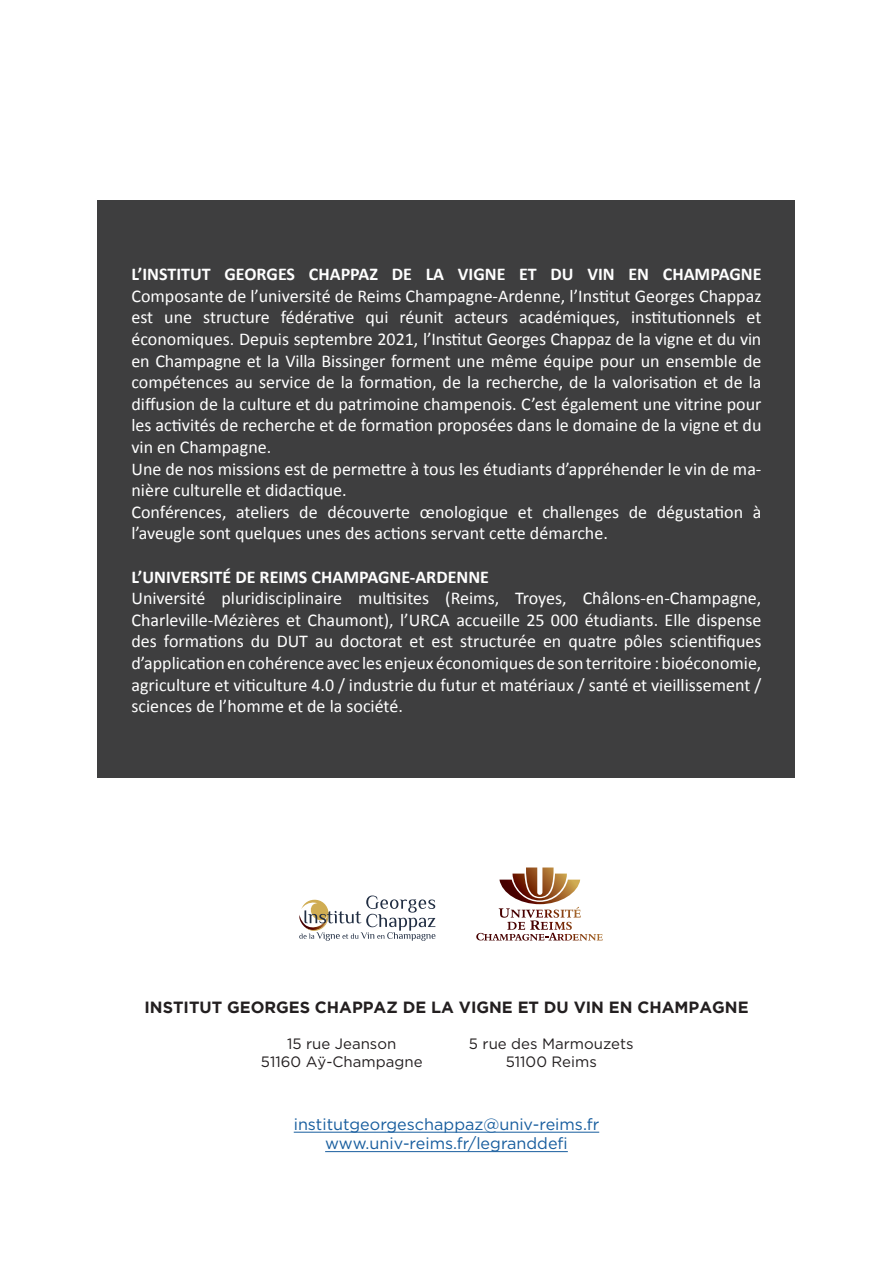
<style>
.page{position:relative;width:893px;height:1263px;background:#fff}
.page>*{position:absolute;margin:0;border:0;box-sizing:border-box;transform-origin:0 0}
.t1{font:18px/21.6px "Calibri";color:#fff}
.t2{font:700 18px "Calibri";color:#fff}
.t3{font:16.2px/19.5px "Gotham";color:#175d9e;text-align:center}
.t4{font:700 16.2px "Gotham";color:#231f20}
.t5{font:15px/18px "Gotham";color:#231f20;text-align:center}
</style>
<div class="page">
<div style="left:98px;top:201px;width:697px;height:577px;background:#3e3e3f"></div>
<hr style="left:294px;top:1132px;width:305px;height:1px;background:#175d9e">
<hr style="left:325px;top:1151px;width:243px;height:1px;background:#175d9e">
<svg style="left:476px;top:867px;width:127px;height:73px"></svg>
<svg style="left:299px;top:895px;width:136px;height:46px"></svg>
<p class="t2" style="left:131px;top:263px;width:631px">L’INSTITUT GEORGES CHAPPAZ DE LA VIGNE ET DU VIN EN CHAMPAGNE</p>
<p class="t1" style="left:131px;top:285px;width:631px">Composante de l’université de Reims Champagne-Ardenne, l’Institut Georges Chappaz est une structure fédérative qui réunit acteurs académiques, institutionnels et économiques. Depuis septembre 2021, l’Institut Georges Chappaz de la vigne et du vin en Champagne et la Villa Bissinger forment une même équipe pour un ensemble de compétences au service de la formation, de la recherche, de la valorisation et de la diffusion de la culture et du patrimoine champenois. C’est également une vitrine pour les activités de recherche et de formation proposées dans le domaine de la vigne et du vin en Champagne.<br>Une de nos missions est de permettre à tous les étudiants d’appréhender le vin de ma&shy;nière culturelle et didactique.<br>Conférences, ateliers de découverte œnologique et challenges de dégustation à l’aveugle sont quelques unes des actions servant cette démarche.</p>
<p class="t2" style="left:131px;top:565px;width:359px">L’UNIVERSITÉ DE REIMS CHAMPAGNE-ARDENNE</p>
<p class="t1" style="left:131px;top:587px;width:631px;text-align:justify">Université pluridisciplinaire multisites (Reims, Troyes, Châlons-en-Champagne, Charleville‐Mézières et Chaumont), l’URCA accueille 25 000 étudiants. Elle dispense des formations du DUT au doctorat et est structurée en quatre pôles scientifiques d’application en cohérence avec les enjeux économiques de son territoire : bioéconomie, agriculture et viticulture 4.0 / industrie du futur et matériaux / santé et vieillissement / sciences de l’homme et de la société.</p>
<p class="t4" style="left:144px;top:998px;width:606px">INSTITUT GEORGES CHAPPAZ DE LA VIGNE ET DU VIN EN CHAMPAGNE</p>
<p class="t5" style="left:261px;top:1034px;width:163px">15 rue Jeanson<br>51160 Aÿ-Champagne</p>
<p class="t5" style="left:469px;top:1034px;width:166px">5 rue des Marmouzets<br>51100 Reims</p>
<p class="t3" style="left:294px;top:1114px;width:307px">institutgeorgeschappaz@univ-reims.fr www.univ-reims.fr/legranddefi</p>
</div>
